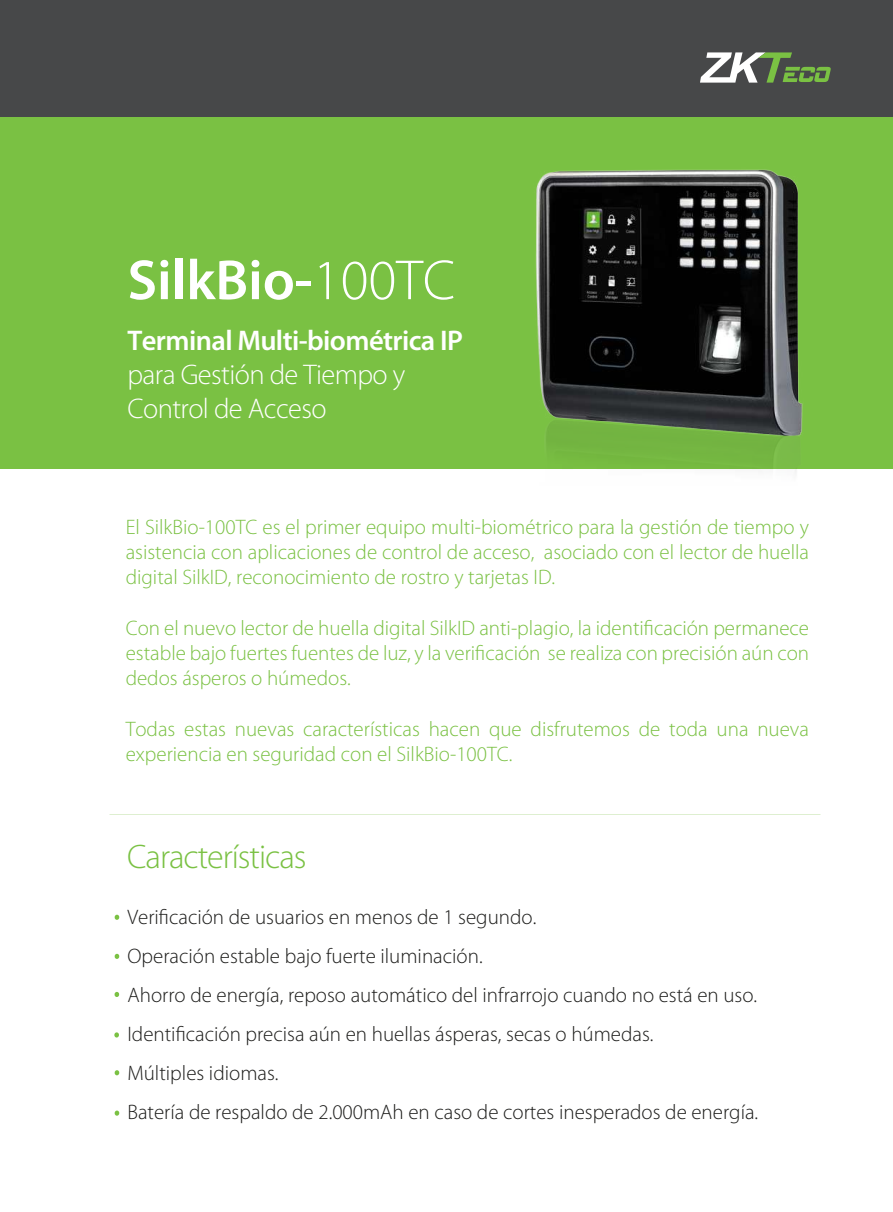
<style>
.page{position:relative;width:893px;height:1212px;background:#fff}
.page>*{position:absolute;margin:0;border:0;box-sizing:border-box;transform-origin:0 0}
.t1{font:600 57px "Myriad Pro";color:#fff}
.t2{font:300 34.05px "Myriad Pro";letter-spacing:-.03em;color:#7ac143}
.t3{font:300 28.5px/34.2px "Myriad Pro";letter-spacing:-.02em;color:#fff}
.t4{font:600 28.5px "Myriad Pro";letter-spacing:-.02em;color:#fff}
.t5{font:300 21px/25.2px "Myriad Pro";color:#7ac143;text-align:justify}
.t6{font:300 21px/39px "Myriad Pro";color:#1d1d1b}
.s1{font-weight:300}
</style>
<div class="page">
<div style="left:0;top:116px;width:893px;height:353px;background:#7ac143"></div>
<div style="left:0;top:0;width:893px;height:116px;background:#474849"></div>
<svg style="left:700px;top:52px;width:131px;height:31px"></svg>
<svg style="left:115px;top:915px;width:4px;height:5px"></svg>
<svg style="left:114px;top:992px;width:5px;height:5px"></svg>
<svg style="left:114px;top:1032px;width:5px;height:5px"></svg>
<svg style="left:115px;top:1070px;width:4px;height:5px"></svg>
<svg style="left:115px;top:1110px;width:4px;height:6px"></svg>
<svg style="left:115px;top:954px;width:4px;height:5px"></svg>
<img style="left:535px;top:169px;width:268px;height:304px">
<h1 class="t1" style="left:127px;top:244px;width:329px">SilkBio-<span class="s1">100TC</span></h1>
<h3 class="t4" style="left:127px;top:322px;width:337px">Terminal Multi-biométrica IP</h3>
<h3 class="t3" style="left:127px;top:358px;width:279px">para Gestión de Tiempo y<br>Control de Acceso</h3>
<p class="t5" style="left:126px;top:515px;width:685px">El SilkBio-100TC es el primer equipo multi-biométrico para la gestión de tiempo y asistencia con aplicaciones de control de acceso, asociado con el lector de huella digital SilkID, reconocimiento de rostro y tarjetas ID.</p>
<p class="t5" style="left:126px;top:615px;width:685px">Con el nuevo lector de huella digital SilkID anti-plagio, la identificación permanece estable bajo fuertes fuentes de luz, y la verificación se realiza con precisión aún con dedos ásperos o húmedos.</p>
<p class="t5" style="left:126px;top:716px;width:685px">Todas estas nuevas características hacen que disfrutemos de toda una nueva experiencia en seguridad con el SilkBio-100TC.</p>
<h2 class="t2" style="left:127px;top:838px;width:181px">Características</h2>
<p class="t6" style="left:127px;top:897px;width:632px">Verificación de usuarios en menos de 1 segundo.<br>Operación estable bajo fuerte iluminación.<br>Ahorro de energía, reposo automático del infrarrojo cuando no está en uso.<br>Identificación precisa aún en huellas ásperas, secas o húmedas.<br>Múltiples idiomas.<br>Batería de respaldo de 2.000mAh en caso de cortes inesperados de energía.</p>
</div>
